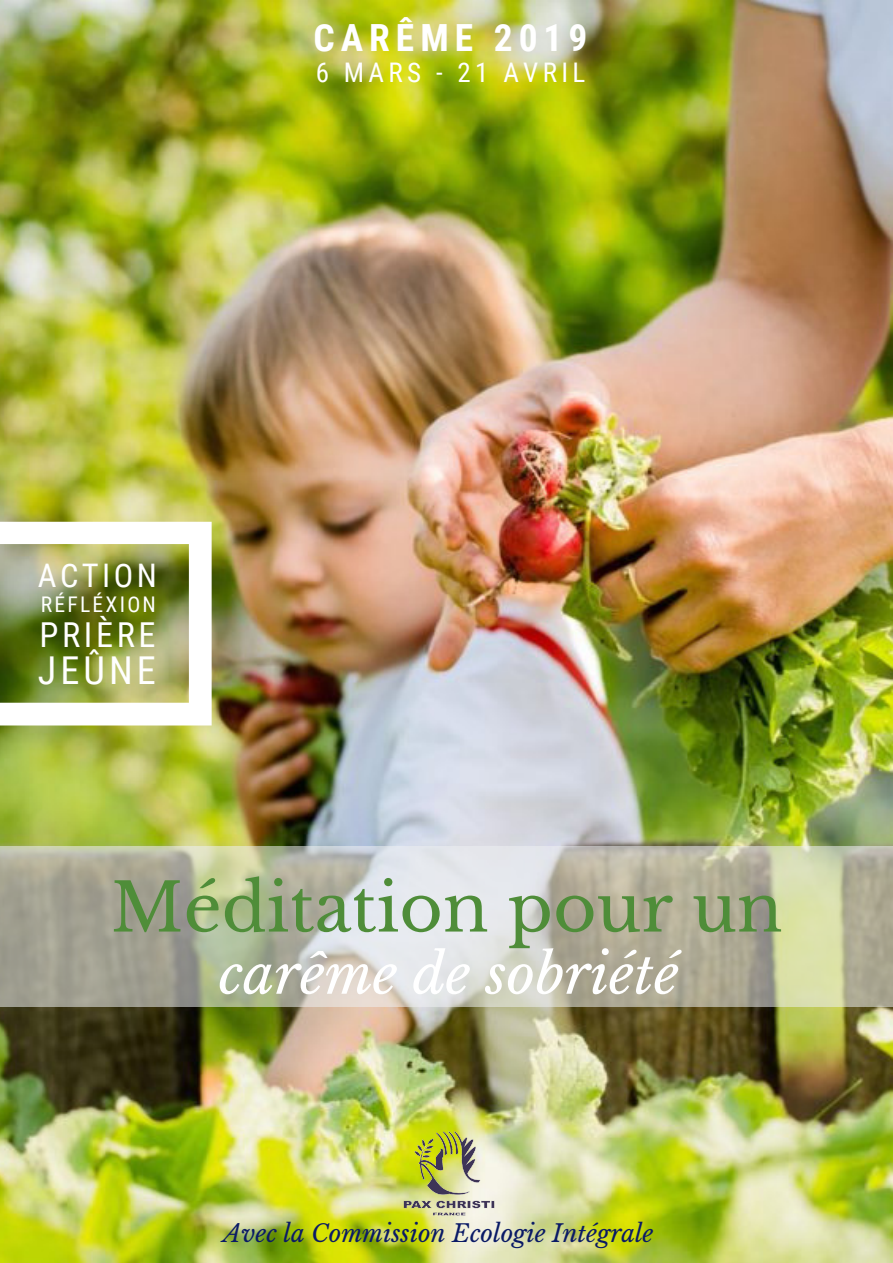
<style>
.page{position:relative;width:893px;height:1263px;background:#fff}
.page>*{position:absolute;margin:0;border:0;box-sizing:border-box;transform-origin:0 0}
.t1{font:66.6px "Libre Baskerville";color:#4f8d39}
.t2{font:italic 54.9px "Libre Baskerville";color:#fff}
.t3{font:38.4px "Roboto Condensed";letter-spacing:.105em;color:#fff}
.t4{font:700 37.42px "Roboto Condensed";letter-spacing:.16em;color:#fff}
.t5{font:34.35px "Roboto Condensed";letter-spacing:.105em;color:#fff}
.t6{font:32.47px "Roboto Condensed";letter-spacing:.105em;color:#fff}
.t7{font:27px "Roboto Condensed";letter-spacing:.16em;color:#fff}
.t8{font:italic 24px "Libre Baskerville";color:#0a1a66}
.t9{font:21.6px "Roboto Condensed";letter-spacing:.105em;color:#fff}
</style>
<div class="page">
<img style="left:0;top:0;width:893px;height:1263px">
<svg style="left:0;top:846px;width:893px;height:161px;background:#bcbcaa"></svg>
<img style="left:384px;top:1131px;width:129px;height:86px">
<img style="left:0;top:522px;width:212px;height:203px">
<h3 class="t4" style="left:313px;top:16px;width:275px">CARÊME 2019</h3>
<p class="t7" style="left:316px;top:57px;width:271px">6 MARS - 21 AVRIL</p>
<h3 class="t6" style="left:38px;top:557px;width:120px">ACTION</h3>
<p class="t9" style="left:41px;top:592px;width:117px">RÉFLÉXION</p>
<h3 class="t5" style="left:39px;top:615px;width:118px">PRIÈRE</h3>
<h3 class="t3" style="left:38px;top:649px;width:120px">JEÛNE</h3>
<h1 class="t1" style="left:111px;top:867px;width:673px">Méditation pour un</h1>
<h2 class="t2" style="left:219px;top:940px;width:461px">carême de sobriété</h2>
<p class="t8" style="left:223px;top:1219px;width:432px">Avec la Commission Ecologie Intégrale</p>
</div>
